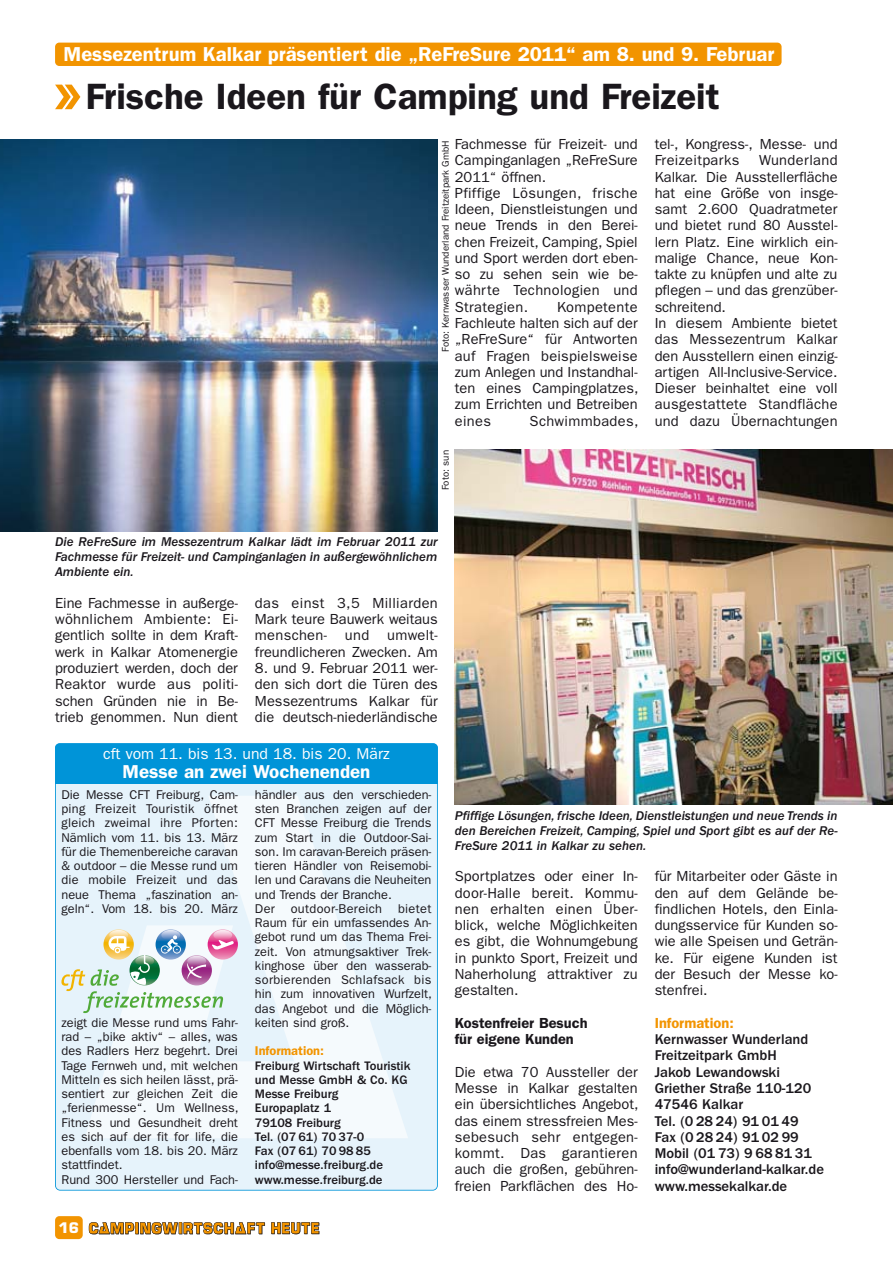
<style>
.page{position:relative;width:893px;height:1263px;background:#fff}
.page>*{position:absolute;margin:0;border:0;box-sizing:border-box;transform-origin:0 0}
.t1{font:600 36.75px "Franklin Gothic";color:#1a171c}
.t2{font:600 20.25px "Franklin Gothic";color:#fff}
.t3{font:600 18.75px "Franklin Gothic";color:#fff}
.t4{font:15.75px "Franklin Gothic";color:#fff}
.t5{font:14.7px/16.2px "Franklin Gothic";color:#1a171c;text-align:justify}
.t6{font:500 14.7px/16.2px "Franklin Gothic";color:#1a171c}
.t7{font:600 14.7px/16.2px "Franklin Gothic";color:#1a171c}
.t8{font:14.7px "Franklin Gothic";letter-spacing:.025em;color:#1a171c}
.t9{font:600 14.7px "Franklin Gothic";color:#f29400}
.t10{font:700 14.25px "Eurostile";color:#fff}
.t11{font:italic 500 13.2px/14.7px "Franklin Gothic";color:#1a171c;text-align:justify}
.t12{font:12.75px/14.2px "Franklin Gothic";color:#1a171c}
.t13{font:500 12.75px/14.2px "Franklin Gothic";color:#1a171c}
.t14{font:600 12.75px "Franklin Gothic";color:#f29400}
.t15{font:9.75px "Franklin Gothic";color:#1a171c}
</style>
<div class="page">
<div style="left:55px;top:1216px;width:28px;height:23px;background:#f29400;border-radius:4px"></div>
<svg style="left:89px;top:1222px;width:176px;height:12px"></svg>
<svg style="left:271px;top:1222px;width:48px;height:12px"></svg>
<div style="left:55px;top:43px;width:726px;height:23px;background:#f29400;border-radius:4px"></div>
<svg style="left:55px;top:85px;width:25px;height:24px"></svg>
<div style="left:56px;top:744px;width:381px;height:446px;background:#e6f3fb;border-radius:4px"></div>
<svg style="left:85px;top:796px;width:323px;height:342px;fill:#f5fafd"></svg>
<div style="left:55px;top:743px;width:383px;height:448px;border:2px solid #0094d8;border-radius:5px"></div>
<div style="left:55px;top:743px;width:383px;height:41px;background:#0094d8;border-radius:4px"></div>
<div style="left:55px;top:762px;width:383px;height:22px;background:#0094d8"></div>
<svg style="left:103px;top:929px;width:31px;height:31px"></svg>
<svg style="left:109px;top:930px;width:19px;height:10px"></svg>
<svg style="left:156px;top:929px;width:30px;height:31px"></svg>
<svg style="left:161px;top:930px;width:19px;height:10px"></svg>
<svg style="left:208px;top:929px;width:30px;height:31px"></svg>
<svg style="left:213px;top:930px;width:19px;height:10px"></svg>
<svg style="left:61px;top:935px;width:173px;height:78px"></svg>
<img style="left:0;top:140px;width:438px;height:391px">
<img style="left:455px;top:449px;width:438px;height:356px">
<h2 class="t2" style="left:64px;top:47px;width:712px">Messezentrum Kalkar präsentiert die „ReFreSure 2011“ am 8. und 9. Februar</h2>
<h1 class="t1" style="left:86px;top:84px;width:635px">Frische Ideen für Camping und Freizeit</h1>
<p class="t5" style="left:455px;top:137px;width:184px;text-align:left">Fachmesse für Freizeit- und<br>Campinganlagen „ReFreSure<br>2011“ öffnen.<br>Pfiffige Lösungen, frische<br>Ideen, Dienstleistungen und neue Trends in den Berei&shy;chen Freizeit, Camping, Spiel und Sport werden dort eben&shy;so zu sehen sein wie be&shy;währte Technologien und<br>Strategien.</p>
<p class="t15" style="left:442px;top:352px;width:213px;rotate:-90deg">Foto: Kernwasser Wunderland Freitzeitpark GmbH</p>
<p class="t5" style="left:455px;top:300px;width:185px;text-indent:102px">Kompetente Fachleute halten sich auf der „ReFreSure“ für Antworten auf Fragen beispielsweise zum Anlegen und Instandhal&shy;ten eines Campingplatzes, zum Errichten und Betreiben eines</p>
<p class="t8" style="left:529px;top:416px;width:110px">Schwimmbades,</p>
<p class="t15" style="left:442px;top:490px;width:41px;rotate:-90deg">Foto: sun</p>
<p class="t5" style="left:655px;top:137px;width:184px">tel-, Kongress-, Messe- und<br>Freizeitparks</p>
<p class="t5" style="left:655px;top:153px;width:184px;text-align:left;text-indent:104px">Wunderland<br>Kalkar. Die Ausstellerfläche hat eine Größe von insge&shy;samt 2.600 Quadratmeter und bietet rund 80 Ausstel&shy;lern Platz. Eine wirklich ein&shy;malige Chance, neue Kon&shy;takte zu knüpfen und alte zu pflegen – und das grenzüber&shy;schreitend.<br>In diesem Ambiente bietet das Messezentrum Kalkar den Ausstellern einen einzig&shy;artigen All-Inclusive-Service.<br>Dieser beinhaltet eine voll ausgestattete Standfläche und dazu Übernachtungen</p>
<p class="t11" style="left:55px;top:536px;width:384px">Die ReFreSure im Messezentrum Kalkar lädt im Februar 2011 zur Fachmesse für Freizeit- und Campinganlagen in außergewöhnlichem Ambiente ein.</p>
<p class="t5" style="left:55px;top:596px;width:184px">Eine Fachmesse in außerge&shy;wöhnlichem Ambiente: Ei&shy;gentlich sollte in dem Kraft&shy;werk in Kalkar Atomenergie produziert werden, doch der Reaktor wurde aus politi&shy;schen Gründen nie in Be&shy;trieb genommen. Nun dient</p>
<p class="t5" style="left:255px;top:596px;width:184px">das einst 3,5 Milliarden Mark teure Bauwerk weitaus menschen- und umwelt&shy;freundlicheren Zwecken. Am</p>
<p class="t5" style="left:255px;top:661px;width:184px">8. und 9. Februar 2011 wer&shy;den sich dort die Türen des Messezentrums Kalkar für die deutsch-niederländische</p>
<p class="t4" style="left:103px;top:749px;width:288px">cft vom 11. bis 13. und 18. bis 20. März</p>
<p class="t3" style="left:123px;top:765px;width:249px">Messe an zwei Wochenenden</p>
<p class="t12" style="left:61px;top:788px;width:178px;text-align:justify">Die Messe CFT Freiburg, Cam&shy;ping Freizeit Touristik öffnet gleich zweimal ihre Pforten:<br>Nämlich vom 11. bis 13. März für die Themenbereiche caravan &amp; outdoor – die Messe rund um die mobile Freizeit und das neue Thema „faszination an&shy;geln“. Vom 18. bis 20. März</p>
<p class="t12" style="left:61px;top:1016px;width:179px">zeigt die Messe rund ums Fahr&shy;rad – „bike aktiv“ – alles, was des Radlers Herz begehrt. Drei<br>Tage Fernweh und, mit welchen<br>Mitteln es sich heilen lässt, prä&shy;sentiert zur gleichen Zeit die „ferienmesse“. Um Wellness,<br>Fitness und Gesundheit dreht es sich auf der fit for life, die ebenfalls vom 18. bis 20. März stattfindet.<br>Rund 300 Hersteller und Fach-</p>
<p class="t10" style="left:59px;top:1222px;width:22px">16</p>
<p class="t12" style="left:255px;top:788px;width:179px">händler aus den verschieden&shy;sten Branchen zeigen auf der<br>CFT Messe Freiburg die Trends zum Start in die Outdoor-Sai&shy;son. Im caravan-Bereich präsen&shy;tieren Händler von Reisemobi&shy;len und Caravans die Neuheiten und Trends der Branche.<br>Der outdoor-Bereich bietet<br>Raum für ein umfassendes An&shy;gebot rund um das Thema Frei&shy;zeit. Von atmungsaktiver Trek&shy;kinghose über den wasserab&shy;sorbierenden Schlafsack bis hin zum innovativen Wurfzelt, das Angebot und die Möglich&shy;keiten sind groß.</p>
<p class="t14" style="left:255px;top:1047px;width:70px">Information:</p>
<p class="t13" style="left:255px;top:1059px;width:157px">Freiburg Wirtschaft Touristik und Messe GmbH &amp; Co. KG<br>Messe Freiburg<br>Europaplatz 1<br>79108 Freiburg<br>Tel. (07 61) 70 37-0<br>Fax (07 61) 70 98 85 info@messe.freiburg.de www.messe.freiburg.de</p>
<p class="t11" style="left:455px;top:810px;width:384px">Pfiffige Lösungen, frische Ideen, Dienstleistungen und neue Trends in den Bereichen Freizeit, Camping, Spiel und Sport gibt es auf der Re-FreSure 2011 in Kalkar zu sehen.</p>
<p class="t5" style="left:455px;top:870px;width:184px">Sportplatzes oder einer In&shy;door-Halle bereit. Kommu&shy;nen erhalten einen Über&shy;blick, welche Möglichkeiten es gibt, die Wohnumgebung in punkto Sport, Freizeit und Naherholung attraktiver zu gestalten.</p>
<p class="t7" style="left:455px;top:1016px;width:134px">Kostenfreier Besuch für eigene Kunden</p>
<p class="t5" style="left:455px;top:1065px;width:185px">Die etwa 70 Aussteller der Messe in Kalkar gestalten ein übersichtliches Angebot, das einem stressfreien Mes&shy;sebesuch sehr entgegen&shy;kommt. Das garantieren auch die großen, gebühren&shy;freien Parkflächen des Ho-</p>
<p class="t5" style="left:655px;top:870px;width:184px">für Mitarbeiter oder Gäste in den auf dem Gelände be&shy;findlichen Hotels, den Einla&shy;dungsservice für Kunden so&shy;wie alle Speisen und Geträn&shy;ke. Für eigene Kunden ist der Besuch der Messe ko&shy;stenfrei.</p>
<p class="t9" style="left:655px;top:1018px;width:81px">Information:</p>
<p class="t6" style="left:655px;top:1032px;width:171px">Kernwasser Wunderland<br>Freitzeitpark GmbH<br>Jakob Lewandowski<br>Griether Straße 110-120<br>47546 Kalkar<br>Tel. (0 28 24) 91 01 49<br>Fax (0 28 24) 91 02 99<br>Mobil (01 73) 9 68 81 31 info@wunderland-kalkar.de www.messekalkar.de</p>
</div>
